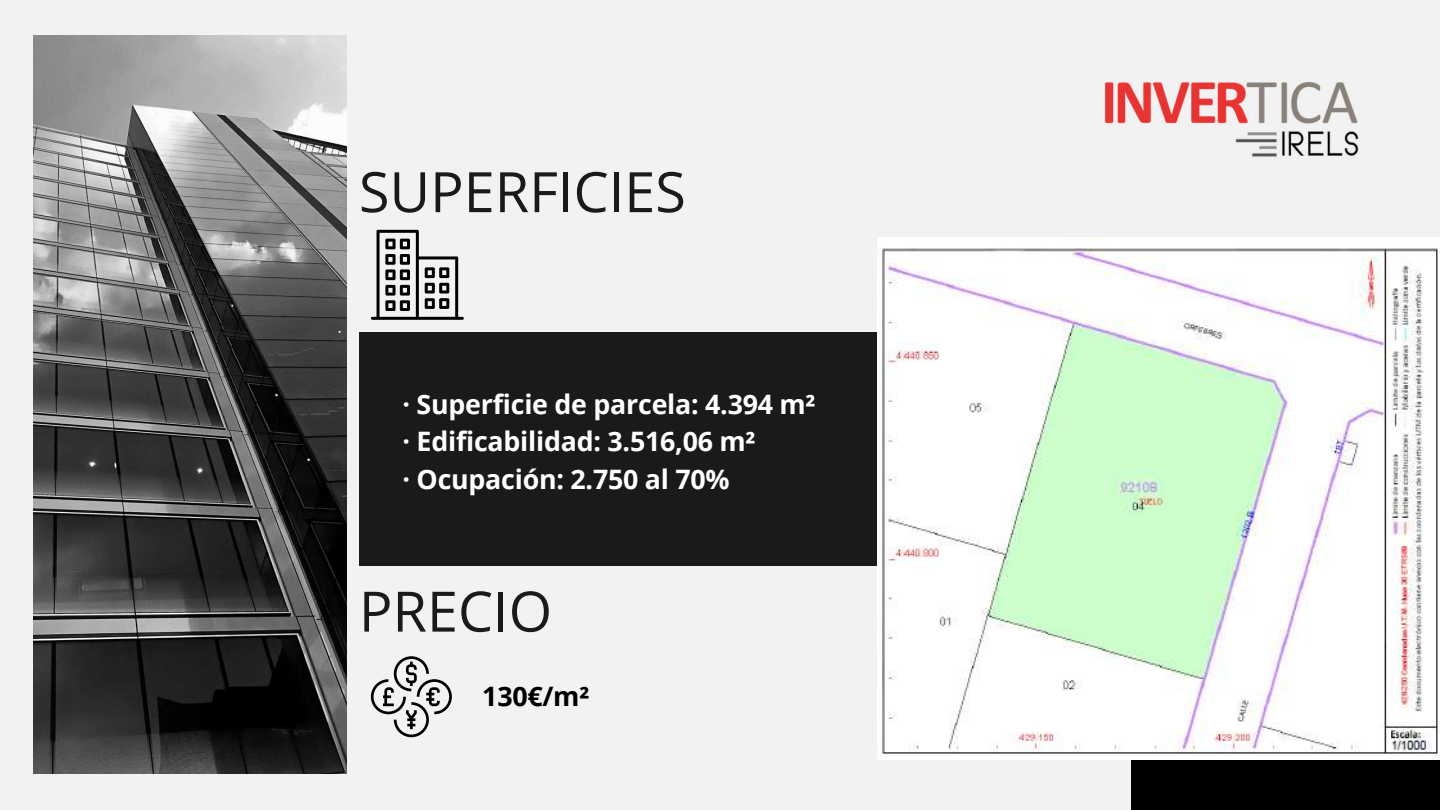
<style>
.page{position:relative;width:1440px;height:810px;background:#f2f2f2}
.page>*{position:absolute;margin:0;border:0;box-sizing:border-box;transform-origin:0 0}
.t1{font:55.8px "Open Sans";color:#1a1a1a}
.t2{font:700 26.8px/37.5px "Open Sans";letter-spacing:-.01em;color:#fff}
.t3{font:700 26.8px "Open Sans";color:#000}
</style>
<div class="page">
<img style="left:34px;top:36px;width:313px;height:738px">
<div style="left:359px;top:332px;width:1081px;height:233px;background:#1a1a1a"></div>
<svg style="left:371px;top:230px;width:93px;height:90px"></svg>
<div style="left:1131px;top:760px;width:309px;height:50px;background:#000"></div>
<img style="left:1104px;top:82px;width:255px;height:75px">
<img style="left:877px;top:238px;width:563px;height:521px">
<svg style="left:371px;top:656px;width:81px;height:81px"></svg>
<h1 class="t1" style="left:359px;top:153px;width:328px">SUPERFICIES</h1>
<p class="t2" style="left:403px;top:385px;width:415px">· Superficie de parcela: 4.394 m² · Edificabilidad: 3.516,06 m²<br>· Ocupación: 2.750 al 70%</p>
<h1 class="t1" style="left:359px;top:572px;width:195px">PRECIO</h1>
<p class="t3" style="left:482px;top:677px;width:109px">130€/m²</p>
</div>
